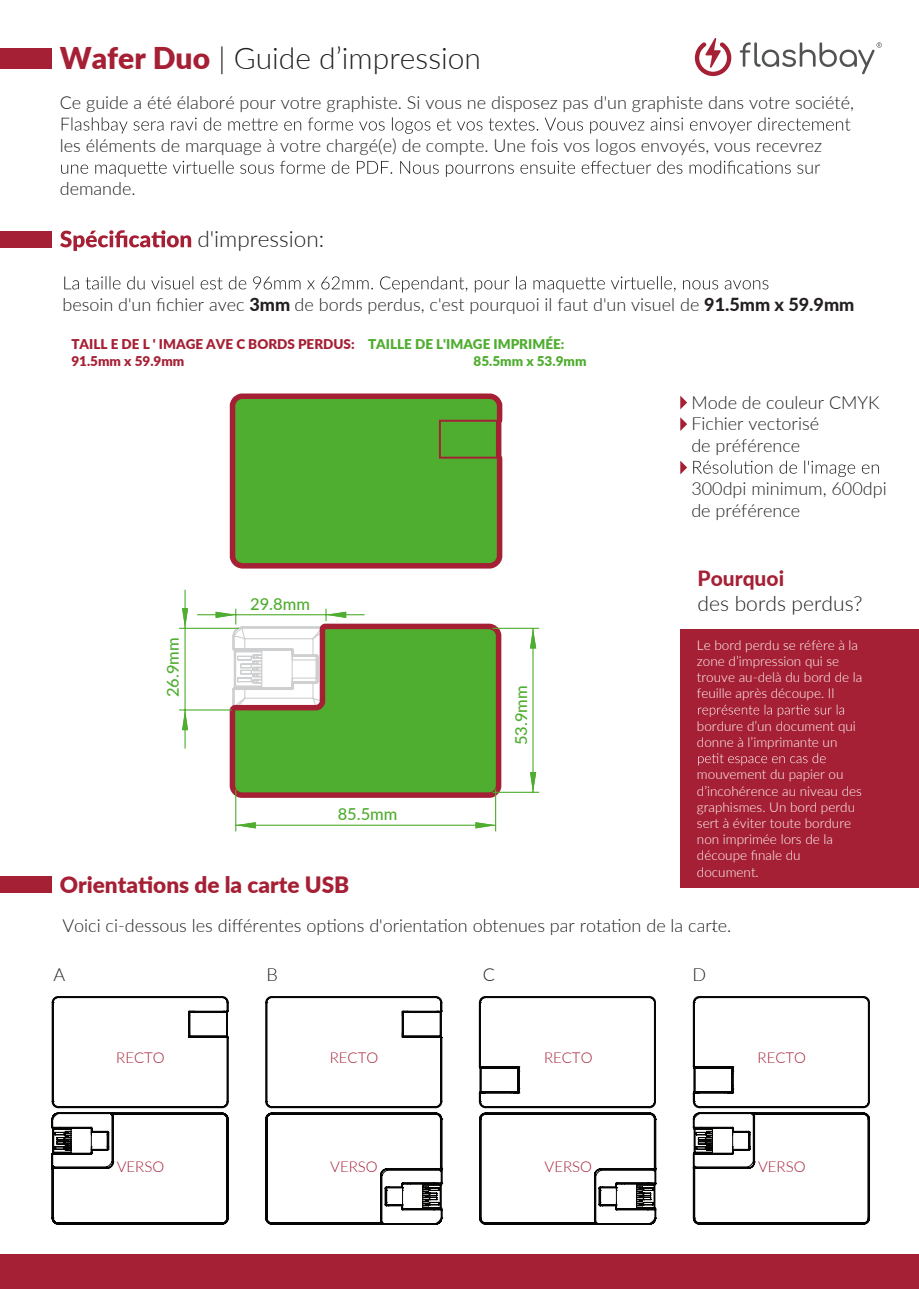
<style>
.page{position:relative;width:919px;height:1289px;background:#fff}
.page>*{position:absolute;margin:0;border:0;box-sizing:border-box;transform-origin:0 0}
.t1{font:300 30px "Lato";color:#231f20}
.t2{font:900 22.5px "Lato";color:#a62035}
.t3{font:300 22.5px "Lato";color:#231f20}
.t4{font:300 21px "Lato";color:#231f20}
.t5{font:800 21px "Lato";color:#a62035}
.t6{font:300 18px/21.6px "Lato";color:#231f20}
.t7{font:500 16.5px "Lato";color:#4fad2f}
.t8{font:300 15px "Lato";color:#a62035}
.t9{font:300 13.5px/16.2px "Lato";color:#fff}
.t10{font:900 13.5px/16.2px "Lato";color:#a62035}
.t11{font:900 13.5px/16.2px "Lato";color:#4fad2f}
.s1{font-weight:900;color:#a62035}
.s2{font-weight:800}
</style>
<div class="page">
<div style="left:0;top:48px;width:51px;height:21px;background:#a62035"></div>
<div style="left:0;top:231px;width:51px;height:16px;background:#a62035"></div>
<div style="left:0;top:1254px;width:918px;height:34px;background:#a62035"></div>
<svg style="left:60px;top:230px;width:131px;height:21px"></svg>
<svg style="left:64px;top:276px;width:704px;height:16px"></svg>
<svg style="left:680px;top:417px;width:7px;height:14px"></svg>
<svg style="left:680px;top:460px;width:7px;height:14px"></svg>
<svg style="left:680px;top:395px;width:7px;height:14px"></svg>
<svg style="left:693px;top:460px;width:185px;height:17px"></svg>
<div style="left:680px;top:629px;width:238px;height:259px;background:#a62035"></div>
<svg style="left:698px;top:704px;width:146px;height:12px"></svg>
<svg style="left:698px;top:753px;width:127px;height:12px"></svg>
<svg style="left:62px;top:117px;width:788px;height:17px"></svg>
<svg style="left:61px;top:161px;width:759px;height:16px"></svg>
<svg style="left:694px;top:38px;width:37px;height:38px"></svg>
<svg style="left:739px;top:42px;width:142px;height:32px"></svg>
<svg style="left:51px;top:996px;width:178px;height:228px"></svg>
<svg style="left:265px;top:996px;width:177px;height:228px"></svg>
<svg style="left:478px;top:996px;width:178px;height:228px"></svg>
<svg style="left:692px;top:996px;width:178px;height:228px"></svg>
<div style="left:0;top:876px;width:51px;height:16px;background:#a62035"></div>
<svg style="left:230px;top:393px;width:272px;height:175px;background:#af374a"></svg>
<div style="left:232px;top:396px;width:267px;height:169px;background:#4fad2f"></div>
<hr style="left:179px;top:709px;width:53px;height:1px;background:#4fad2f">
<hr style="left:179px;top:627px;width:60px;height:2px;background:#4fad2f">
<hr style="left:184px;top:710px;width:2px;height:38px;background:#4fad2f">
<hr style="left:184px;top:589px;width:2px;height:39px;background:#4fad2f">
<hr style="left:492px;top:791px;width:47px;height:1px;background:#4fad2f">
<hr style="left:492px;top:627px;width:47px;height:2px;background:#4fad2f">
<hr style="left:235px;top:789px;width:1px;height:42px;background:#4fad2f">
<hr style="left:495px;top:789px;width:1px;height:42px;background:#4fad2f">
<hr style="left:197px;top:614px;width:39px;height:1px;background:#4fad2f">
<svg style="left:182px;top:608px;width:6px;height:122px"></svg>
<svg style="left:530px;top:628px;width:6px;height:164px"></svg>
<svg style="left:236px;top:822px;width:259px;height:6px"></svg>
<svg style="left:216px;top:608px;width:285px;height:189px"></svg>
<h1 class="t1" style="left:60px;top:37px;width:422px"><span class="s1">Wafer Duo</span> | Guide d’impression</h1>
<p class="t6" style="left:60px;top:91px;width:795px">Ce guide a été élaboré pour votre graphiste. Si vous ne disposez pas d'un graphiste dans votre société,</p>
<p class="t6" style="left:60px;top:134px;width:763px">les éléments de marquage à votre chargé(e) de compte. Une fois vos logos envoyés, vous recevrez</p>
<p class="t6" style="left:60px;top:177px;width:77px">demande.</p>
<p class="t3" style="left:197px;top:223px;width:128px">d'impression:</p>
<p class="t6" style="left:62px;top:293px;width:793px">besoin d'un fichier avec <span class="s2">3mm</span> de bords perdus, c'est pourquoi il faut d'un visuel de <span class="s2">91.5mm x 59.9mm</span>.</p>
<p class="t10" style="left:71px;top:336px;width:285px">TAILL E DE L ' IMAGE AVE C BORDS PERDUS:<br>91.5mm x 59.9mm</p>
<p class="t11" style="left:473px;top:336px;width:114px;text-indent:-105px">TAILLE DE L'IMAGE IMPRIMÉE:<br>85.5mm x 53.9mm</p>
<p class="t6" style="left:691px;top:391px;width:190px">Mode de couleur CMYK<br>Fichier vectorisé<br>de préférence</p>
<p class="t6" style="left:691px;top:477px;width:197px">300dpi minimum, 600dpi de préférence</p>
<p class="t5" style="left:697px;top:562px;width:88px">Pourquoi</p>
<p class="t4" style="left:697px;top:588px;width:167px">des bords perdus?</p>
<p class="t9" style="left:696px;top:636px;width:167px">Le bord perdu se réfère à la zone d’impression qui se trouve au-delà du bord de la feuille après découpe. Il</p>
<p class="t9" style="left:696px;top:717px;width:160px">bordure d’un document qui donne à l’imprimante un</p>
<p class="t9" style="left:696px;top:765px;width:166px">mouvement du papier ou d’incohérence au niveau des graphismes. Un bord perdu sert à éviter toute bordure non imprimée lors de la découpe finale du document.</p>
<p class="t7" style="left:250px;top:592px;width:61px">29.8mm</p>
<p class="t7" style="left:161px;top:697px;width:61px;rotate:-90deg">26.9mm</p>
<p class="t7" style="left:509px;top:745px;width:61px;rotate:-90deg">53.9mm</p>
<p class="t7" style="left:338px;top:802px;width:61px">85.5mm</p>
<p class="t2" style="left:60px;top:867px;width:291px">Orientations de la carte USB</p>
<p class="t6" style="left:62px;top:913px;width:670px">Voici ci-dessous les différentes options d'orientation obtenues par rotation de la carte.</p>
<p class="t6" style="left:53px;top:963px;width:13px">A</p>
<p class="t6" style="left:266px;top:963px;width:13px">B</p>
<p class="t6" style="left:482px;top:963px;width:14px">C</p>
<p class="t6" style="left:692px;top:963px;width:15px">D</p>
<p class="t8" style="left:116px;top:1047px;width:50px">RECTO</p>
<p class="t8" style="left:330px;top:1047px;width:50px">RECTO</p>
<p class="t8" style="left:544px;top:1047px;width:50px">RECTO</p>
<p class="t8" style="left:757px;top:1047px;width:50px">RECTO</p>
<p class="t8" style="left:117px;top:1156px;width:49px">VERSO</p>
<p class="t8" style="left:330px;top:1156px;width:49px">VERSO</p>
<p class="t8" style="left:544px;top:1156px;width:49px">VERSO</p>
<p class="t8" style="left:758px;top:1156px;width:49px">VERSO</p>
</div>
